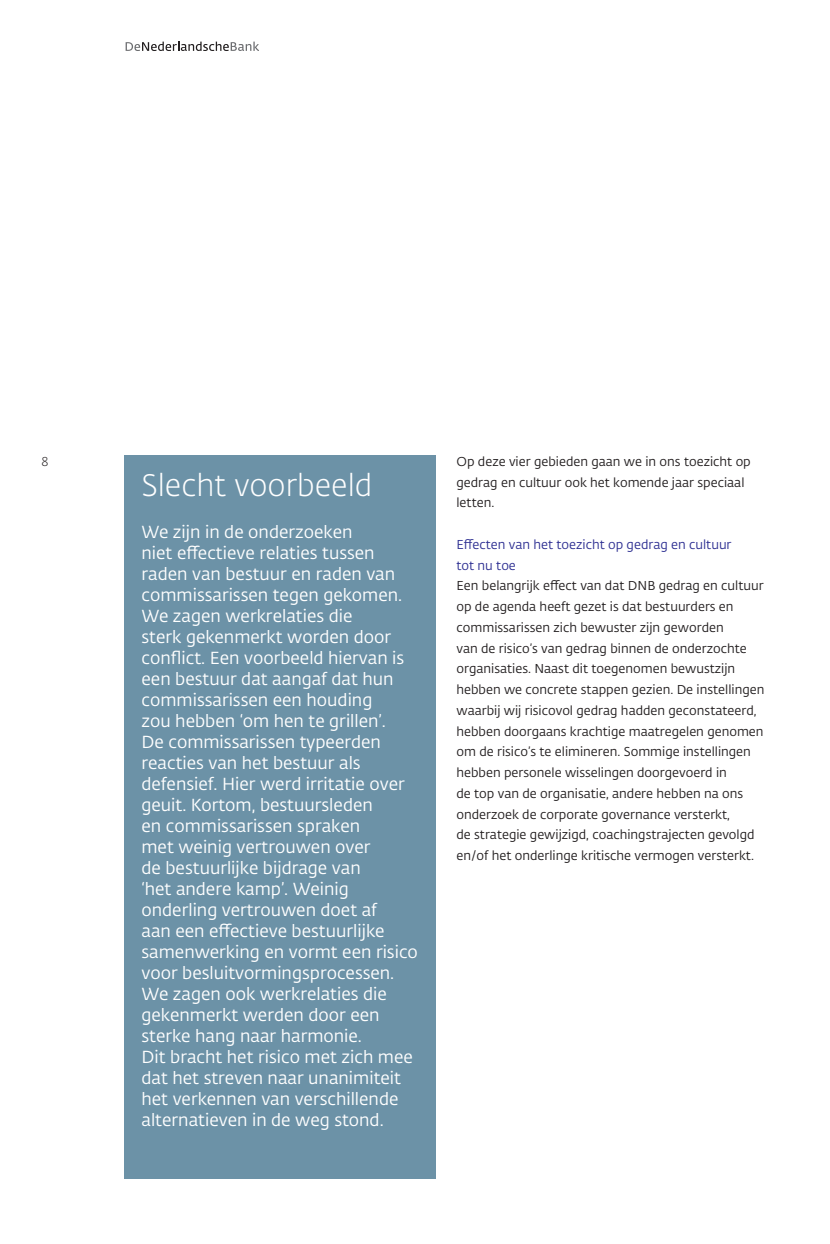
<style>
.page{position:relative;width:830px;height:1244px;background:#fff}
.page>*{position:absolute;margin:0;border:0;box-sizing:border-box;transform-origin:0 0}
.t1{font:300 30.75px "DNB Fedra";color:#fff}
.t2{font:17.25px/21px "DNB Fedra";color:#fff}
.t3{font:12.75px/20.7px "DNB Fedra";color:#231f20}
.t4{font:12.75px/20.7px "DNB Fedra";color:#2e3092}
.t5{font:300 12.75px "DNB Fedra";color:#231f20}
</style>
<div class="page">
<svg style="left:125px;top:42px;width:134px;height:9px"></svg>
<div style="left:124px;top:455px;width:311px;height:723px;background:#6c92a7"></div>
<p class="t5" style="left:41px;top:454px;width:8px">8</p>
<p class="t3" style="left:456px;top:451px;width:296px">Op deze vier gebieden gaan we in ons toezicht op gedrag en cultuur ook het komende jaar speciaal letten.</p>
<p class="t4" style="left:456px;top:534px;width:276px">Effecten van het toezicht op gedrag en cultuur tot nu toe</p>
<p class="t3" style="left:456px;top:576px;width:309px">Een belangrijk effect van dat DNB gedrag en cultuur op de agenda heeft gezet is dat bestuurders en commissarissen zich bewuster zijn geworden<br>van de risico’s van gedrag binnen de onderzochte organisaties. Naast dit toegenomen bewustzijn hebben we concrete stappen gezien. De instellingen waarbij wij risicovol gedrag hadden geconstateerd, hebben doorgaans krachtige maatregelen genomen om de risico’s te elimineren. Sommige instellingen hebben personele wisselingen doorgevoerd in<br>de top van de organisatie, andere hebben na ons onderzoek de corporate governance versterkt,<br>de strategie gewijzigd, coachingstrajecten gevolgd en/of het onderlinge kritische vermogen versterkt.</p>
<h1 class="t1" style="left:141px;top:467px;width:232px">Slecht voorbeeld</h1>
<p class="t2" style="left:141px;top:522px;width:278px">We zijn in de onderzoeken<br>niet effectieve relaties tussen raden van bestuur en raden van commissarissen tegen gekomen.<br>We zagen werkrelaties die<br>sterk gekenmerkt worden door conflict. Een voorbeeld hiervan is een bestuur dat aangaf dat hun commissarissen een houding<br>zou hebben ‘om hen te grillen’.<br>De commissarissen typeerden reacties van het bestuur als defensief. Hier werd irritatie over geuit. Kortom, bestuursleden<br>en commissarissen spraken<br>met weinig vertrouwen over<br>de bestuurlijke bijdrage van<br>‘het andere kamp’. Weinig onderling vertrouwen doet af<br>aan een effectieve bestuurlijke samenwerking en vormt een risico voor besluitvormingsprocessen.<br>We zagen ook werkrelaties die gekenmerkt werden door een sterke hang naar harmonie.<br>Dit bracht het risico met zich mee dat het streven naar unanimiteit het verkennen van verschillende alternatieven in de weg stond.</p>
</div>
